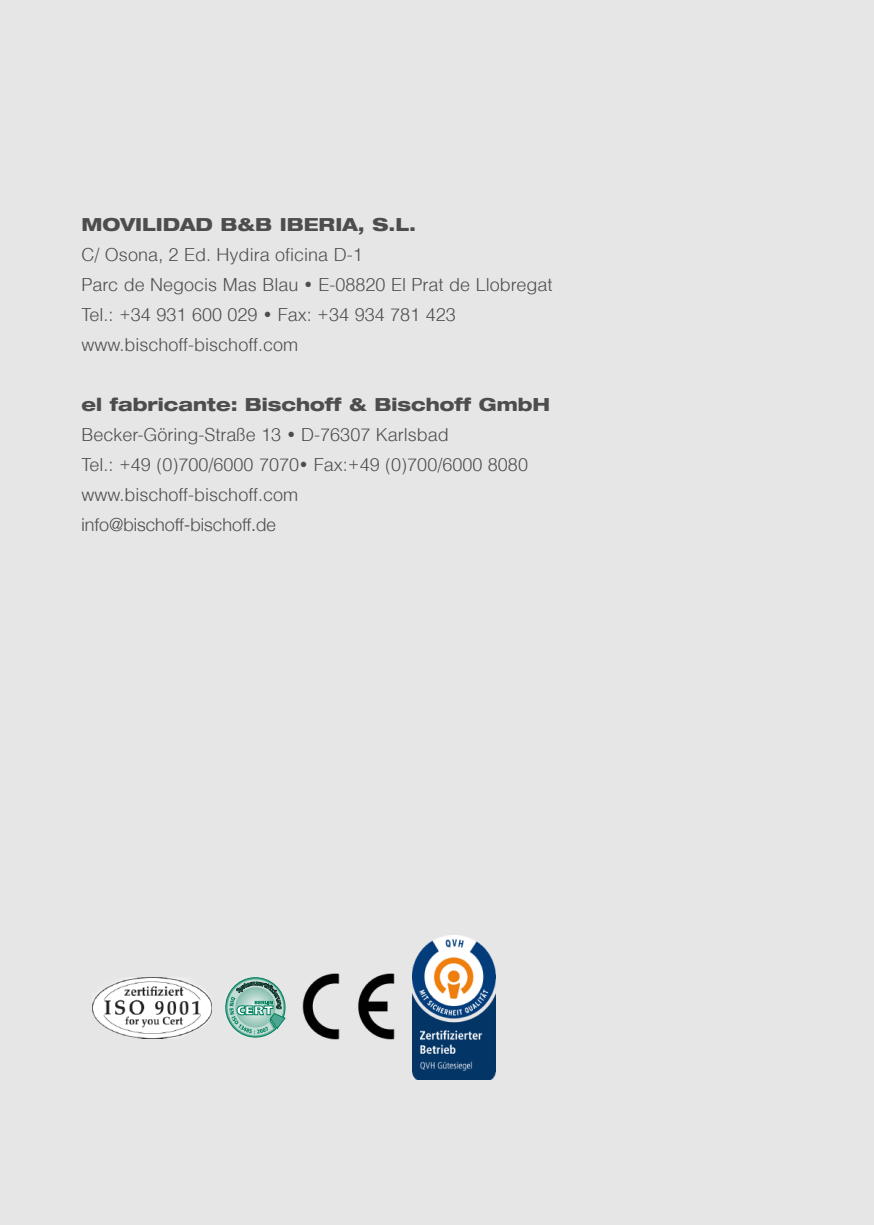
<style>
.page{position:relative;width:874px;height:1225px;background:#fff}
.page>*{position:absolute;margin:0;border:0;box-sizing:border-box;transform-origin:0 0}
.t1{font:300 18px/30px "Helvetica";color:#4d4d4d}
.t2{font:800 expanded 18px "Helvetica Neue";color:#4d4d4d}
.t3{font:300 18px "Helvetica Neue";color:#4d4d4d}
</style>
<div class="page">
<div style="left:0;top:0;width:873px;height:1225px;background:#e6e6e6"></div>
<img style="left:92px;top:977px;width:120px;height:61px">
<img style="left:302px;top:973px;width:92px;height:66px">
<svg style="left:225px;top:977px;width:61px;height:61px"></svg>
<img style="left:412px;top:936px;width:83px;height:143px">
<p class="t2" style="left:81px;top:217px;width:336px">MOVILIDAD B&amp;B IBERIA, S.L.</p>
<p class="t1" style="left:81px;top:241px;width:472px">C/ Osona, 2 Ed. Hydira oficina D-1<br>Parc de Negocis Mas Blau • E-08820 El Prat de Llobregat Tel.: +34 931 600 029 • Fax: +34 934 781 423 www.bischoff-bischoff.com</p>
<p class="t2" style="left:81px;top:397px;width:470px">el fabricante: Bischoff &amp; Bischoff GmbH</p>
<p class="t1" style="left:81px;top:421px;width:448px">Becker-Göring-Straße 13 • D-76307 Karlsbad<br>Tel.: +49 (0)700/6000 7070• Fax:+49 (0)700/6000 8080 www.bischoff-bischoff.com</p>
<p class="t3" style="left:81px;top:514px;width:196px">info@bischoff-bischoff.de</p>
</div>
